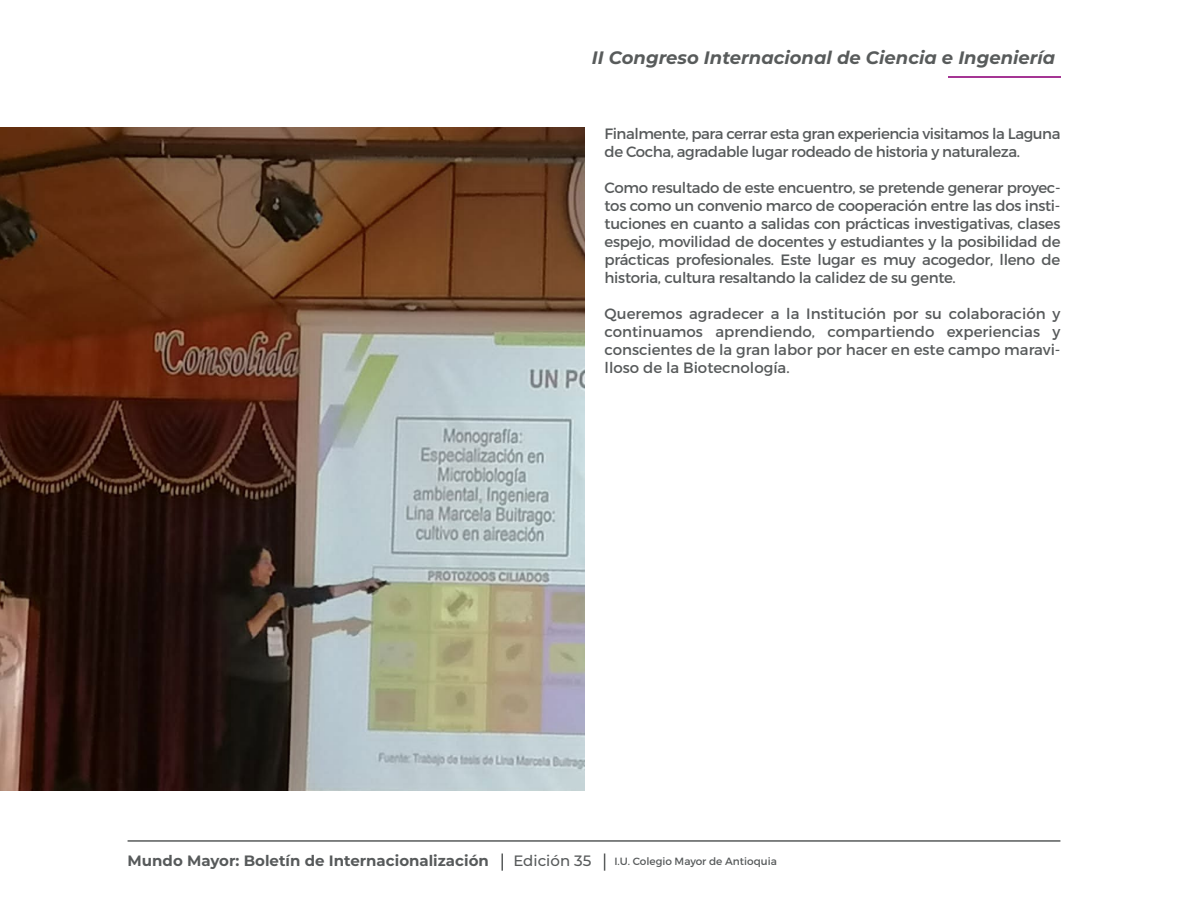
<style>
.page{position:relative;width:1188px;height:918px;background:#fff}
.page>*{position:absolute;margin:0;border:0;box-sizing:border-box;transform-origin:0 0}
.t1{font:italic 700 18px "Montserrat";color:#585b5b}
.t2{font:18px "Montserrat";color:#575a5b}
.t3{font:15px/18px "Montserrat";letter-spacing:-.03em;color:#575a5b;text-align:justify}
.t4{font:700 15px "Montserrat";color:#575a5b}
.t5{font:500 15px "Montserrat";color:#575a5b}
.t6{font:10.5px "Montserrat";color:#575a5b}
</style>
<div class="page">
<img style="left:0;top:128px;width:585px;height:663px">
<hr style="left:948px;top:76px;width:112px;height:2px;background:#a53594">
<hr style="left:128px;top:840px;width:932px;height:2px;background:#585b5b">
<svg style="left:604px;top:854px;width:1px;height:17px"></svg>
<svg style="left:501px;top:854px;width:2px;height:17px"></svg>
<p class="t1" style="left:592px;top:45px;width:465px">II Congreso Internacional de Ciencia e Ingeniería</p>
<p class="t3" style="left:605px;top:124px;width:457px">Finalmente, para cerrar esta gran experiencia visitamos la Laguna de Cocha, agradable lugar rodeado de historia y naturaleza.</p>
<p class="t3" style="left:605px;top:178px;width:457px">Como resultado de este encuentro, se pretende generar proyec&shy;tos como un convenio marco de cooperación entre las dos insti&shy;tuciones en cuanto a salidas con prácticas investigativas, clases espejo, movilidad de docentes y estudiantes y la posibilidad de prácticas profesionales. Este lugar es muy acogedor, lleno de historia, cultura resaltando la calidez de su gente.</p>
<p class="t3" style="left:605px;top:304px;width:457px">Queremos agradecer a la Institución por su colaboración y continuamos aprendiendo, compartiendo experiencias y conscientes de la gran labor por hacer en este campo maravi&shy;lloso de la Biotecnología.</p>
<p class="t4" style="left:128px;top:850px;width:363px">Mundo Mayor: Boletín de Internacionalización</p>
<p class="t2" style="left:129px;top:850px;width:24px">07</p>
<p class="t5" style="left:513px;top:851px;width:79px">Edición 35</p>
<p class="t6" style="left:614px;top:855px;width:164px">I.U. Colegio Mayor de Antioquia</p>
</div>
